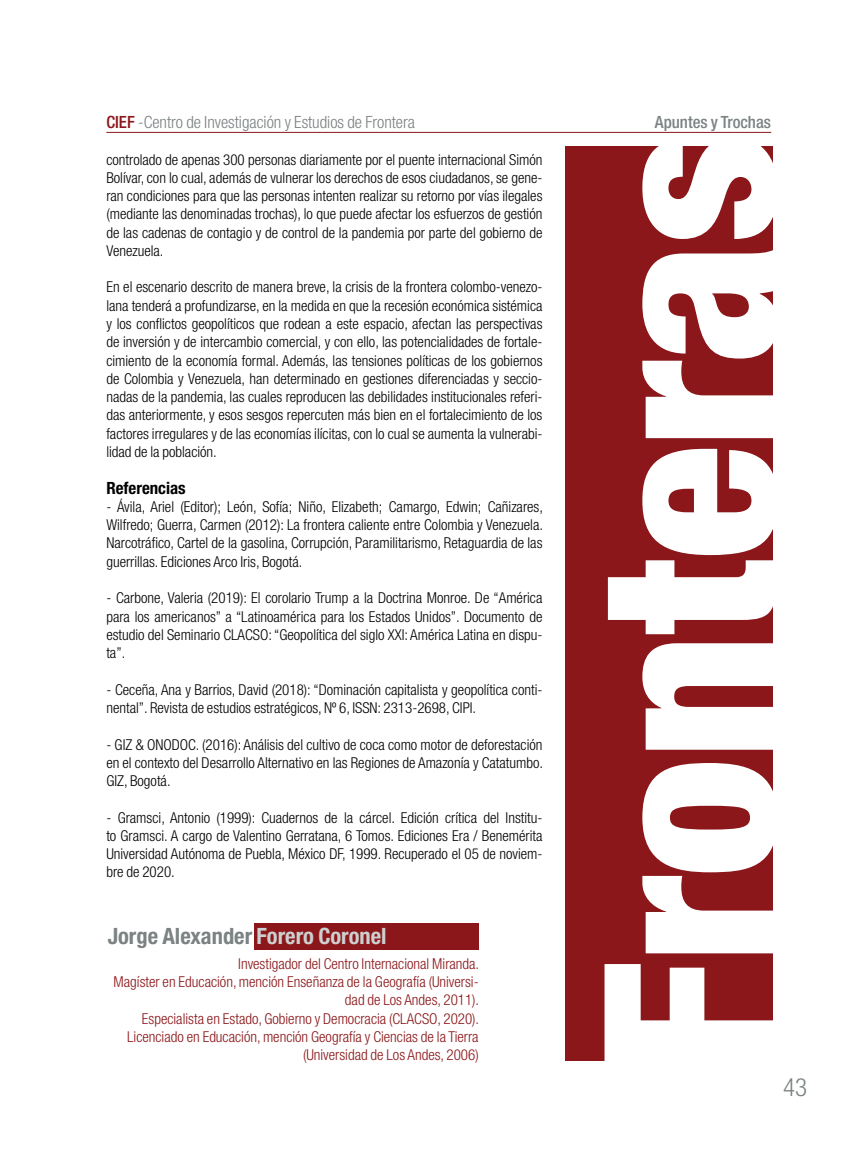
<style>
.page{position:relative;width:851px;height:1170px;background:#fff}
.page>*{position:absolute;margin:0;border:0;box-sizing:border-box;transform-origin:0 0}
.t1{font:900 condensed 237.5px "Helvetica Neue LT Std";color:#fff}
.t2{font:300 condensed 25px "Helvetica Neue LT Std";color:#7c8283}
.t3{font:700 condensed 22.5px "Helvetica Neue LT Std";color:#7c8283}
.t4{font:300 condensed 16.88px "Helvetica Neue LT Std";color:#7c8283}
.t5{font:500 condensed 16.88px "Helvetica Neue LT Std";color:#7c8283}
.t6{font:700 condensed 16.88px "Helvetica Neue LT Std";color:#000}
.t7{font:300 condensed 15px/18.2px "Helvetica Neue LT Std";color:#000;text-align:justify}
.t8{font:300 condensed 15px/18.2px "Helvetica Neue LT Std";color:#8b171a;text-align:right}
.s1{font-weight:500;color:#8b171a}
.s2{color:#cdd0d0}
</style>
<div class="page">
<hr style="left:106px;top:132px;width:665px;height:1px;background:#8b171a">
<div style="left:565px;top:146px;width:207px;height:914px;background:#8b171a"></div>
<div style="left:254px;top:923px;width:224px;height:27px;background:#8b171a"></div>
<p class="t4" style="left:106px;top:112px;width:310px"><span class="s1">CIEF</span> -Centro de Investigación y Estudios de Frontera</p>
<p class="t5" style="left:654px;top:112px;width:118px">Apuntes y Trochas</p>
<h1 class="t1" style="left:543px;top:1074px;width:943px;rotate:-90deg">Fronteras</h1>
<p class="t7" style="left:106px;top:150px;width:437px">controlado de apenas 300 personas diariamente por el puente internacional Simón Bolívar, con lo cual, además de vulnerar los derechos de esos ciudadanos, se gene&shy;ran condiciones para que las personas intenten realizar su retorno por vías ilegales (mediante las denominadas trochas), lo que puede afectar los esfuerzos de gestión de las cadenas de contagio y de control de la pandemia por parte del gobierno de Venezuela.</p>
<p class="t7" style="left:106px;top:278px;width:437px">En el escenario descrito de manera breve, la crisis de la frontera colombo-venezo&shy;lana tenderá a profundizarse, en la medida en que la recesión económica sistémica y los conflictos geopolíticos que rodean a este espacio, afectan las perspectivas de inversión y de intercambio comercial, y con ello, las potencialidades de fortale&shy;cimiento de la economía formal. Además, las tensiones políticas de los gobiernos de Colombia y Venezuela, han determinado en gestiones diferenciadas y seccio&shy;nadas de la pandemia, las cuales reproducen las debilidades institucionales referi&shy;das anteriormente, y esos sesgos repercuten más bien en el fortalecimiento de los factores irregulares y de las economías ilícitas, con lo cual se aumenta la vulnerabi&shy;lidad de la población.</p>
<p class="t6" style="left:106px;top:477px;width:81px">Referencias</p>
<p class="t7" style="left:106px;top:497px;width:438px">- Ávila, Ariel (Editor); León, Sofía; Niño, Elizabeth; Camargo, Edwin; Cañizares, Wilfredo; Guerra, Carmen (2012): La frontera caliente entre Colombia y Venezuela.<br>Narcotráfico, Cartel de la gasolina, Corrupción, Paramilitarismo, Retaguardia de las guerrillas. Ediciones Arco Iris, Bogotá.</p>
<p class="t7" style="left:106px;top:588px;width:437px">- Carbone, Valeria (2019): El corolario Trump a la Doctrina Monroe. De “América para los americanos” a “Latinoamérica para los Estados Unidos”. Documento de estudio del Seminario CLACSO: “Geopolítica del siglo XXI: América Latina en dispu&shy;ta”.</p>
<p class="t7" style="left:106px;top:680px;width:437px">- Ceceña, Ana y Barrios, David (2018): “Dominación capitalista y geopolítica conti&shy;nental”. Revista de estudios estratégicos, Nº 6, ISSN: 2313-2698, CIPI.</p>
<p class="t7" style="left:106px;top:735px;width:438px">- GIZ &amp; ONODOC. (2016): Análisis del cultivo de coca como motor de deforestación en el contexto del Desarrollo Alternativo en las Regiones de Amazonía y Catatumbo.<br>GIZ, Bogotá.</p>
<p class="t7" style="left:106px;top:808px;width:437px">- Gramsci, Antonio (1999): Cuadernos de la cárcel. Edición crítica del Institu&shy;to Gramsci. A cargo de Valentino Gerratana, 6 Tomos. Ediciones Era / Benemérita Universidad Autónoma de Puebla, México DF, 1999. Recuperado el 05 de noviem&shy;bre de 2020.</p>
<h3 class="t3" style="left:108px;top:922px;width:280px">Jorge Alexander <span class="s2">Forero Coronel</span></h3>
<p class="t8" style="left:114px;top:954px;width:367px">Investigador del Centro Internacional Miranda.<br>Magíster en Educación, mención Enseñanza de la Geografía (Universi&shy;dad de Los Andes, 2011).<br>Especialista en Estado, Gobierno y Democracia (CLACSO, 2020).<br>Licenciado en Educación, mención Geografía y Ciencias de la Tierra (Universidad de Los Andes, 2006)</p>
<h2 class="t2" style="left:783px;top:1073px;width:26px">43</h2>
</div>
